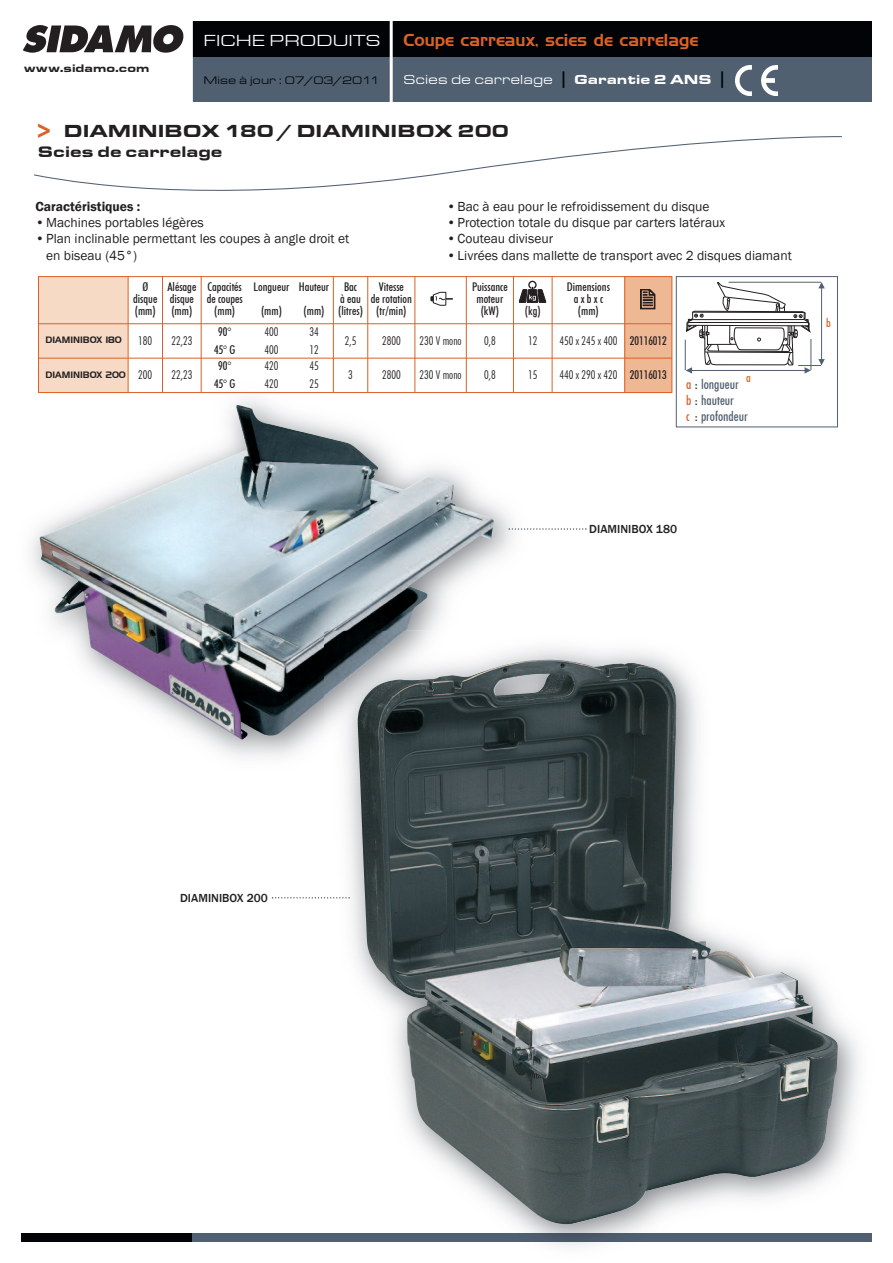
<style>
.page{position:relative;width:893px;height:1263px;background:#fff}
.page>*{position:absolute;margin:0;border:0;box-sizing:border-box;transform-origin:0 0}
.t1{font:18px "Eurostar Black Extended";color:#231f20}
.t2{font:16.8px "Handel Gothic BT";color:#db6126}
.t3{font:16.5px "Eurostar Regular Extended";color:#fff}
.t4{font:15.75px "Eurostar Black Extended";color:#231f20}
.t5{font:13.5px/16.2px "Franklin Gothic";color:#231f20}
.t6{font:500 condensed 13.5px/16.2px "Futura BT";color:#516071}
.t7{font:13.5px "Eurostar Regular Extended";color:#fff}
.t8{font:600 13.5px "Franklin Gothic";color:#231f20}
.t9{font:500 condensed 12px/12px "Futura BT";color:#231f20;text-align:center}
.t10{font:300 condensed 12px "Futura BT";color:#231f20}
.t11{font:500 12px "Franklin Gothic";color:#231f20}
.t12{font:500 condensed 12px "Futura BT";color:#db6126}
.t13{font:11.25px "Eurostar Regular Extended";color:#010307}
.t14{font:11.25px "Eurostar Black Extended";color:#231f20}
.t15{font:9px "Handel Gothic BT";color:#231f20}
.s1{font-family:"Handel Gothic BT";font-size:16.5px;color:#010307}
.s2{font-family:"Eurostar Black Extended"}
.s3{font-size:27px;color:#db6126}
.s4{font-family:"Futura BT";font-weight:300;font-stretch:condensed;font-size:12px}
.s5{font-weight:500}
.s6{color:#db6126}
.s7{color:#231f20}
</style>
<div class="page">
<div style="left:191px;top:21px;width:681px;height:47px;background:#010307"></div>
<div style="left:191px;top:57px;width:681px;height:45px;background:#516071"></div>
<div style="left:191px;top:1233px;width:681px;height:9px;background:#516071"></div>
<div style="left:21px;top:1233px;width:170px;height:9px;background:#010307"></div>
<hr style="left:390px;top:21px;width:3px;height:81px;background:#fff">
<hr style="left:190px;top:21px;width:3px;height:81px;background:#fff">
<svg style="left:23px;top:25px;width:160px;height:28px"></svg>
<img style="left:736px;top:65px;width:41px;height:30px">
<img style="left:39px;top:405px;width:455px;height:334px">
<img style="left:324px;top:631px;width:213px;height:151px">
<img style="left:324px;top:631px;width:81px;height:66px">
<img style="left:357px;top:659px;width:481px;height:566px">
<svg style="left:34px;top:136px;width:808px;height:55px"></svg>
<div style="left:676px;top:276px;width:162px;height:151px;border:1px solid #516071"></div>
<hr style="left:685px;top:340px;width:1px;height:30px;background:#516071">
<svg style="left:272px;top:897px;width:78px;height:1px"></svg>
<svg style="left:509px;top:528px;width:78px;height:2px"></svg>
<div style="left:38px;top:276px;width:90px;height:48px;background:#f7dac5"></div>
<div style="left:625px;top:276px;width:47px;height:48px;background:#efb895"></div>
<svg style="left:640px;top:289px;width:15px;height:20px"></svg>
<div style="left:38px;top:324px;width:90px;height:34px;background:#f7dac5"></div>
<div style="left:625px;top:324px;width:47px;height:34px;background:#efb895"></div>
<div style="left:38px;top:358px;width:90px;height:35px;background:#f7dac5"></div>
<div style="left:625px;top:358px;width:47px;height:35px;background:#efb895"></div>
<hr style="left:38px;top:276px;width:1px;height:117px;background:#db6126">
<hr style="left:128px;top:276px;width:1px;height:117px;background:#db6126">
<hr style="left:162px;top:276px;width:1px;height:117px;background:#db6126">
<hr style="left:201px;top:276px;width:1px;height:117px;background:#db6126">
<hr style="left:333px;top:276px;width:1px;height:117px;background:#db6126">
<hr style="left:367px;top:276px;width:1px;height:117px;background:#db6126">
<hr style="left:415px;top:276px;width:1px;height:117px;background:#db6126">
<hr style="left:466px;top:276px;width:1px;height:117px;background:#db6126">
<hr style="left:513px;top:276px;width:1px;height:117px;background:#db6126">
<hr style="left:552px;top:276px;width:1px;height:117px;background:#db6126">
<hr style="left:624px;top:276px;width:1px;height:117px;background:#db6126">
<hr style="left:672px;top:276px;width:1px;height:117px;background:#db6126">
<hr style="left:38px;top:276px;width:634px;height:1px;background:#db6126">
<hr style="left:38px;top:323px;width:634px;height:1px;background:#db6126">
<hr style="left:38px;top:358px;width:634px;height:1px;background:#db6126">
<hr style="left:38px;top:392px;width:634px;height:1px;background:#db6126">
<svg style="left:519px;top:281px;width:27px;height:22px"></svg>
<svg style="left:430px;top:292px;width:23px;height:14px"></svg>
<svg style="left:686px;top:282px;width:139px;height:92px"></svg>
<p class="t14" style="left:24px;top:61px;width:127px">www.sidamo.com</p>
<p class="t3" style="left:203px;top:30px;width:178px">FICHE PRODUITS</p>
<p class="t13" style="left:203px;top:73px;width:178px">Mise à jour : 07/03/2011</p>
<p class="t2" style="left:403px;top:30px;width:296px">Coupe carreaux, scies de carrelage</p>
<p class="t7" style="left:403px;top:71px;width:324px">Scies de carrelage <span class="s1">|</span> <span class="s2">Garantie 2 ANS</span> <span class="s1">|</span></p>
<h1 class="t1" style="left:31px;top:120px;width:479px"><span class="s3">&gt;</span> DIAMINIBOX 180 / DIAMINIBOX 200</h1>
<p class="t4" style="left:38px;top:142px;width:186px">Scies de carrelage</p>
<p class="t8" style="left:36px;top:199px;width:106px">Caractéristiques :</p>
<p class="t5" style="left:36px;top:214px;width:170px">•Machines portables légères</p>
<p class="t5" style="left:46px;top:231px;width:305px;text-indent:-11px">•Plan inclinable permettant les coupes à angle droit et en biseau (45°)</p>
<p class="t5" style="left:447px;top:198px;width:264px">•Bac à eau pour le refroidissement du disque</p>
<p class="t5" style="left:447px;top:214px;width:280px">•Protection totale du disque par carters latéraux</p>
<p class="t5" style="left:447px;top:231px;width:108px">•Couteau diviseur</p>
<p class="t5" style="left:447px;top:247px;width:346px">•Livrées dans mallette de transport avec 2 disques diamant</p>
<p class="t9" style="left:133px;top:281px;width:26px">Ø disque (mm)</p>
<p class="t9" style="left:167px;top:281px;width:31px;text-align:left">Alésage disque (mm)</p>
<p class="t9" style="left:208px;top:281px;width:123px">Capacités Longueur Hauteur</p>
<p class="t9" style="left:207px;top:293px;width:38px">de coupes</p>
<p class="t9" style="left:214px;top:305px;width:22px">(mm)</p>
<p class="t9" style="left:261px;top:305px;width:22px">(mm)</p>
<p class="t9" style="left:304px;top:305px;width:22px">(mm)</p>
<p class="t15" style="left:46px;top:335px;width:78px">DIAMINIBOX 180</p>
<p class="t10" style="left:138px;top:333px;width:16px">180</p>
<p class="t10" style="left:171px;top:333px;width:23px">22,23</p>
<p class="t15" style="left:46px;top:369px;width:108px">DIAMINIBOX 200 <span class="s4">200</span></p>
<p class="t10" style="left:171px;top:368px;width:23px">22,23</p>
<p class="t9" style="left:218px;top:325px;width:15px">90°</p>
<p class="t10" style="left:264px;top:324px;width:16px">400</p>
<p class="t10" style="left:309px;top:324px;width:11px">34</p>
<p class="t9" style="left:214px;top:343px;width:23px">45° G</p>
<p class="t10" style="left:264px;top:342px;width:16px">400</p>
<p class="t10" style="left:309px;top:342px;width:11px">12</p>
<p class="t9" style="left:218px;top:360px;width:15px">90°</p>
<p class="t10" style="left:264px;top:359px;width:16px">420</p>
<p class="t10" style="left:309px;top:359px;width:11px">45</p>
<p class="t9" style="left:214px;top:378px;width:23px">45° G</p>
<p class="t10" style="left:264px;top:377px;width:16px">420</p>
<p class="t10" style="left:309px;top:377px;width:11px">25</p>
<p class="t9" style="left:338px;top:281px;width:26px">Bac<br>à eau (litres)</p>
<p class="t9" style="left:371px;top:281px;width:42px">Vitesse<br>de rotation (tr/min)</p>
<p class="t9" style="left:472px;top:281px;width:37px">Puissance</p>
<p class="t9" style="left:476px;top:293px;width:28px">moteur</p>
<p class="t9" style="left:481px;top:305px;width:62px">(kW) (kg)</p>
<p class="t9" style="left:567px;top:281px;width:45px">Dimensions axbxc (mm)</p>
<p class="t10" style="left:345px;top:333px;width:13px">2,5</p>
<p class="t10" style="left:382px;top:333px;width:20px">2800</p>
<p class="t10" style="left:420px;top:333px;width:44px">230 V mono</p>
<p class="t10" style="left:484px;top:333px;width:13px">0,8</p>
<p class="t10" style="left:528px;top:333px;width:11px">12</p>
<p class="t10" style="left:559px;top:333px;width:109px">450 x 245 x 400 <span class="s5">20116012</span></p>
<p class="t10" style="left:348px;top:368px;width:6px">3</p>
<p class="t10" style="left:382px;top:368px;width:20px">2800</p>
<p class="t10" style="left:420px;top:368px;width:44px">230 V mono</p>
<p class="t10" style="left:484px;top:368px;width:13px">0,8</p>
<p class="t10" style="left:528px;top:368px;width:11px">15</p>
<p class="t10" style="left:559px;top:368px;width:109px">440 x 290 x 420 <span class="s5">20116013</span></p>
<p class="t12" style="left:746px;top:370px;width:6px">a</p>
<p class="t6" style="left:686px;top:376px;width:63px"><span class="s6">a</span> <span class="s7">:</span> longueur<br><span class="s6">b</span> <span class="s7">:</span> hauteur<br><span class="s6">c</span> <span class="s7">:</span> profondeur</p>
<p class="t12" style="left:826px;top:315px;width:6px">b</p>
<p class="t11" style="left:589px;top:522px;width:89px">DIAMINIBOX 180</p>
<p class="t11" style="left:180px;top:891px;width:89px">DIAMINIBOX 200</p>
</div>
